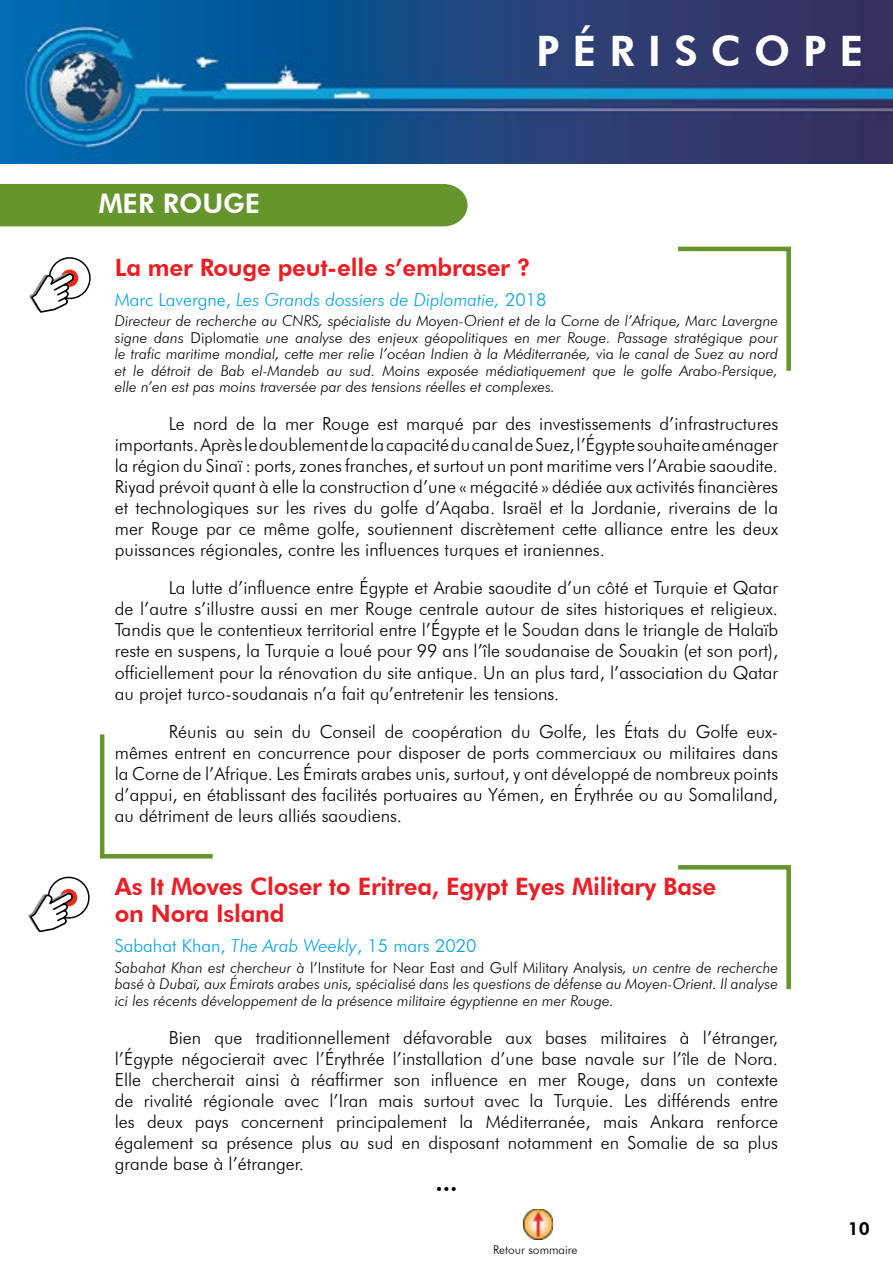
<style>
.page{position:relative;width:893px;height:1263px;background:#fff}
.page>*{position:absolute;margin:0;border:0;box-sizing:border-box;transform-origin:0 0}
.t1{font:800 42px "Futura BT";letter-spacing:.31em;color:#fff}
.t2{font:800 27px "Futura BT";color:#fff}
.t3{font:800 24px/27px "Futura BT";letter-spacing:-.01em;color:#ed1d24}
.t4{font:800 24px "Futura BT";color:#000}
.t5{font:300 18px/21px "Futura BT";color:#000;text-align:justify}
.t6{font:italic 300 18px "Futura BT";color:#00a1e4}
.t7{font:300 18px "Futura BT";color:#00a1e4}
.t8{font:800 18px "Futura BT";color:#000}
.t9{font:italic 300 15px/16.5px "Futura BT";color:#000;text-align:justify}
.t10{font:300 12px "Futura BT";color:#000}
.s1{font-style:normal}
.s2{font-style:italic}
</style>
<div class="page">
<img style="left:0;top:0;width:893px;height:163px">
<div style="left:0;top:184px;width:468px;height:42px;background:#66952e"></div>
<svg style="left:678px;top:246px;width:113px;height:125px"></svg>
<svg style="left:99px;top:734px;width:114px;height:125px"></svg>
<img style="left:523px;top:1210px;width:30px;height:29px">
<div style="left:49px;top:257px;width:42px;height:42px;border:2px solid #000;border-radius:50%"></div>
<div style="left:61px;top:270px;width:17px;height:17px;background:#ef281a;border-radius:50%"></div>
<svg style="left:29px;top:272px;width:46px;height:41px"></svg>
<svg style="left:678px;top:865px;width:113px;height:125px"></svg>
<div style="left:48px;top:877px;width:42px;height:42px;border:2px solid #000;border-radius:50%"></div>
<div style="left:60px;top:889px;width:17px;height:17px;background:#ef281a;border-radius:50%"></div>
<svg style="left:28px;top:891px;width:46px;height:42px"></svg>
<h2 class="t2" style="left:99px;top:187px;width:163px">MER ROUGE</h2>
<h1 class="t1" style="left:536px;top:25px;width:329px">PÉRISCOPE</h1>
<h3 class="t3" style="left:115px;top:253px;width:418px">La mer Rouge peut-elle s’embraser ?</h3>
<p class="t6" style="left:115px;top:288px;width:433px"><span class="s1">Marc Lavergne,</span> Les Grands dossiers de Diplomatie, <span class="s1">2018</span></p>
<p class="t9" style="left:115px;top:313px;width:665px">Directeur de recherche au CNRS, spécialiste du Moyen-Orient et de la Corne de l’Afrique, Marc Lavergne signe dans <span class="s1">Diplomatie</span> une analyse des enjeux géopolitiques en mer Rouge. Passage stratégique pour le trafic maritime mondial, cette mer relie l’océan Indien à la Méditerranée, <span class="s1">via</span> le canal de Suez au nord et le détroit de Bab el-Mandeb au sud. Moins exposée médiatiquement que le golfe Arabo-Persique, elle n’en est pas moins traversée par des tensions réelles et complexes.</p>
<p class="t5" style="left:115px;top:413px;width:665px;text-indent:54px">Le nord de la mer Rouge est marqué par des investissements d’infrastructures importants. Après le doublement de la capacité du canal de Suez, l’Égypte souhaite aménager la région du Sinaï : ports, zones franches, et surtout un pont maritime vers l’Arabie saoudite.<br>Riyad prévoit quant à elle la construction d’une « mégacité » dédiée aux activités financières et technologiques sur les rives du golfe d’Aqaba. Israël et la Jordanie, riverains de la mer Rouge par ce même golfe, soutiennent discrètement cette alliance entre les deux puissances régionales, contre les influences turques et iraniennes.</p>
<p class="t5" style="left:115px;top:577px;width:665px;text-indent:54px">La lutte d’influence entre Égypte et Arabie saoudite d’un côté et Turquie et Qatar de l’autre s’illustre aussi en mer Rouge centrale autour de sites historiques et religieux.<br>Tandis que le contentieux territorial entre l’Égypte et le Soudan dans le triangle de Halaïb reste en suspens, la Turquie a loué pour 99 ans l’île soudanaise de Souakin (et son port), officiellement pour la rénovation du site antique. Un an plus tard, l’association du Qatar au projet turco-soudanais n’a fait qu’entretenir les tensions.</p>
<p class="t5" style="left:115px;top:720px;width:665px;text-indent:54px">Réunis au sein du Conseil de coopération du Golfe, les États du Golfe eux&shy;mêmes entrent en concurrence pour disposer de ports commerciaux ou militaires dans la Corne de l’Afrique. Les Émirats arabes unis, surtout, y ont développé de nombreux points d’appui, en établissant des facilités portuaires au Yémen, en Érythrée ou au Somaliland, au détriment de leurs alliés saoudiens.</p>
<h3 class="t3" style="left:115px;top:873px;width:603px">As It Moves Closer to Eritrea, Egypt Eyes Military Base on Nora Island</h3>
<p class="t7" style="left:115px;top:935px;width:363px">Sabahat Khan, <span class="s2">The Arab Weekly</span>, 15 mars 2020</p>
<p class="t9" style="left:115px;top:959px;width:665px">Sabahat Khan est chercheur à <span class="s1">l’Institute for Near East and Gulf Military Analysis</span>, un centre de recherche basé à Dubaï, aux Émirats arabes unis, spécialisé dans les questions de défense au Moyen-Orient. Il analyse ici les récents développement de la présence militaire égyptienne en mer Rouge.</p>
<p class="t5" style="left:115px;top:1027px;width:665px;text-indent:54px">Bien que traditionnellement défavorable aux bases militaires à l’étranger, l’Égypte négocierait avec l’Érythrée l’installation d’une base navale sur l’île de Nora.<br>Elle chercherait ainsi à réaffirmer son influence en mer Rouge, dans un contexte de rivalité régionale avec l’Iran mais surtout avec la Turquie. Les différends entre les deux pays concernent principalement la Méditerranée, mais Ankara renforce également sa présence plus au sud en disposant notamment en Somalie de sa plus grande base à l’étranger.</p>
<h3 class="t4" style="left:435px;top:1168px;width:24px">...</h3>
<p class="t10" style="left:493px;top:1242px;width:86px">Retour sommaire</p>
<p class="t8" style="left:848px;top:1218px;width:24px">10</p>
</div>
